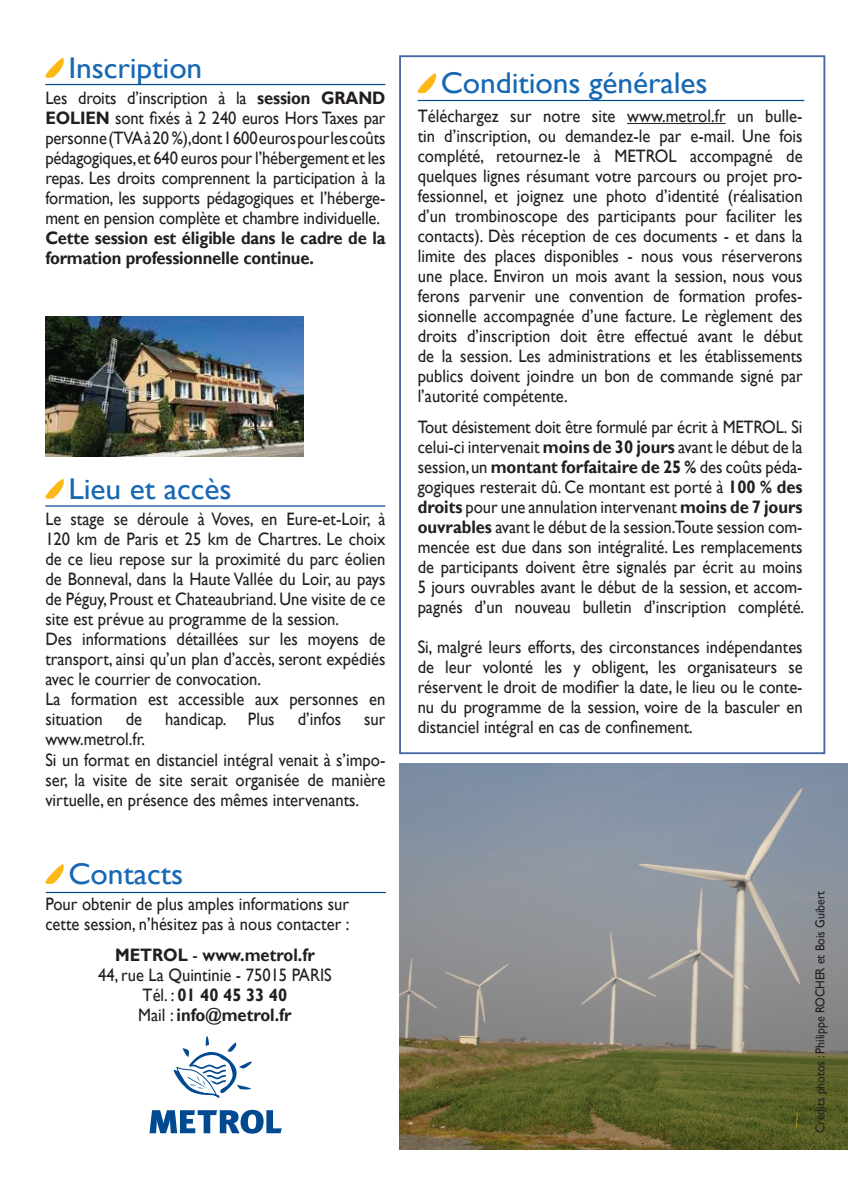
<style>
.page{position:relative;width:848px;height:1191px;background:#fff}
.page>*{position:absolute;margin:0;border:0;box-sizing:border-box;transform-origin:0 0}
.t1{font:30px "Gill Sans";letter-spacing:-.005em;color:#1768b4;scale:1.05 1}
.t2{font:18px/20px "Gill Sans";color:#231f20;text-align:justify;scale:.92 1}
.t3{font:700 18px/20px "Gill Sans";letter-spacing:-.01em;color:#231f20;scale:.92 1}
.t4{font:13px "Gill Sans";letter-spacing:-.005em;color:#231f20;scale:.91 1}
.s1{font-weight:700}
.s2{font-weight:400}
</style>
<div class="page">
<img style="left:399px;top:763px;width:449px;height:386px">
<svg style="left:45px;top:58px;width:19px;height:20px"></svg>
<hr style="left:45px;top:84px;width:340px;height:1px;background:#014990">
<svg style="left:45px;top:864px;width:19px;height:20px"></svg>
<hr style="left:46px;top:892px;width:340px;height:1px;background:#014990">
<svg style="left:149px;top:1109px;width:133px;height:24px"></svg>
<svg style="left:174px;top:1036px;width:78px;height:62px"></svg>
<div style="left:399px;top:55px;width:426px;height:699px;border:2px solid #4567a4"></div>
<svg style="left:417px;top:73px;width:20px;height:21px"></svg>
<hr style="left:627px;top:123px;width:98px;height:1px;background:#231f20">
<hr style="left:417px;top:100px;width:387px;height:1px;background:#014990">
<svg style="left:45px;top:479px;width:19px;height:20px"></svg>
<hr style="left:45px;top:505px;width:340px;height:1px;background:#014990">
<img style="left:45px;top:317px;width:258px;height:139px">
<h1 class="t1" style="left:68px;top:50px;width:129px">Inscription</h1>
<p class="t2" style="left:45px;top:88px;width:371px">Les droits d’inscription à la <span class="s1">session GRAND EOLIEN</span> sont fixés à 2 240 euros Hors Taxes par personne (TVA à 20 %),dont 1 600 euros pour les coûts pédagogiques, et 640 euros pour l’hébergement et les repas. Les droits comprennent la participation à la formation, les supports pédagogiques et l’héberge&shy;ment en pension complète et chambre individuelle.</p>
<p class="t3" style="left:45px;top:228px;width:371px">Cette session est éligible dans le cadre de la formation professionnelle continue.</p>
<h1 class="t1" style="left:68px;top:471px;width:157px">Lieu et accès</h1>
<p class="t2" style="left:45px;top:509px;width:371px;text-align:left">Le stage se déroule à Voves, en Eure-et-Loir, à 120 km de Paris et 25 km de Chartres. Le choix de ce lieu repose sur la proximité du parc éolien de Bonneval, dans la Haute Vallée du Loir, au pays de Péguy, Proust et Chateaubriand. Une visite de ce site est prévue au programme de la session.<br>Des informations détaillées sur les moyens de transport, ainsi qu’un plan d’accès, seront expédiés avec le courrier de convocation.<br>La formation est accessible aux personnes en situation</p>
<p class="t2" style="left:126px;top:709px;width:19px">de</p>
<p class="t2" style="left:165px;top:709px;width:120px">handicap. Plus</p>
<p class="t2" style="left:298px;top:709px;width:49px">d’infos</p>
<p class="t2" style="left:364px;top:709px;width:25px">sur</p>
<p class="t2" style="left:45px;top:729px;width:371px;text-align:left">www.metrol.fr.<br>Si un format en distanciel intégral venait à s’impo&shy;ser, la visite de site serait organisée de manière virtuelle, en présence des mêmes intervenants.</p>
<h1 class="t1" style="left:68px;top:856px;width:111px">Contacts</h1>
<p class="t2" style="left:45px;top:894px;width:332px">Pour obtenir de plus amples informations sur cette session, n’hésitez pas à nous contacter :</p>
<p class="t3" style="left:98px;top:945px;width:255px;text-align:center">METROL <span class="s2">-</span> www.metrol.fr<br><span class="s2">44, rue La Quintinie - 75015 PARIS<br>Tél. :</span> 01 40 45 33 40<br><span class="s2">Mail :</span> info@metrol.fr</p>
<h1 class="t1" style="left:440px;top:66px;width:256px">Conditions générales</h1>
<p class="t2" style="left:417px;top:106px;width:420px">Téléchargez sur notre site www.metrol.fr un bulle&shy;tin d’inscription, ou demandez-le par e-mail. Une fois complété, retournez-le à METROL accompagné de quelques lignes résumant votre parcours ou projet pro&shy;fessionnel, et joignez une photo d’identité (réalisation d’un trombinoscope des participants pour faciliter les contacts). Dès réception de ces documents - et dans la limite des places disponibles - nous vous réserverons une place. Environ un mois avant la session, nous vous ferons parvenir une convention de formation profes&shy;sionnelle accompagnée d’une facture. Le règlement des droits d’inscription doit être effectué avant le début de la session. Les administrations et les établissements publics doivent joindre un bon de commande signé par l’autorité compétente.</p>
<p class="t2" style="left:417px;top:417px;width:421px">Tout désistement doit être formulé par écrit à METROL. Si celui-ci intervenait <span class="s1">moins de 30 jours</span> avant le début de la session, un <span class="s1">montant forfaitaire de 25 %</span> des coûts péda&shy;gogiques resterait dû. Ce montant est porté à <span class="s1">100 % des droits</span> pour une annulation intervenant <span class="s1">moins de 7 jours ouvrables</span> avant le début de la session.Toute session com&shy;mencée est due dans son intégralité. Les remplacements de participants doivent être signalés par écrit au moins 5 jours ouvrables avant le début de la session, et accom&shy;pagnés d’un nouveau bulletin d’inscription complété.</p>
<p class="t2" style="left:417px;top:637px;width:420px">Si, malgré leurs efforts, des circonstances indépendantes de leur volonté les y obligent, les organisateurs se réservent le droit de modifier la date, le lieu ou le conte&shy;nu du programme de la session, voire de la basculer en distanciel intégral en cas de confinement.</p>
<p class="t4" style="left:812px;top:1133px;width:268px;rotate:-90deg">Crédits photos : Philippe ROCHER et Bois Guibert</p>
</div>
